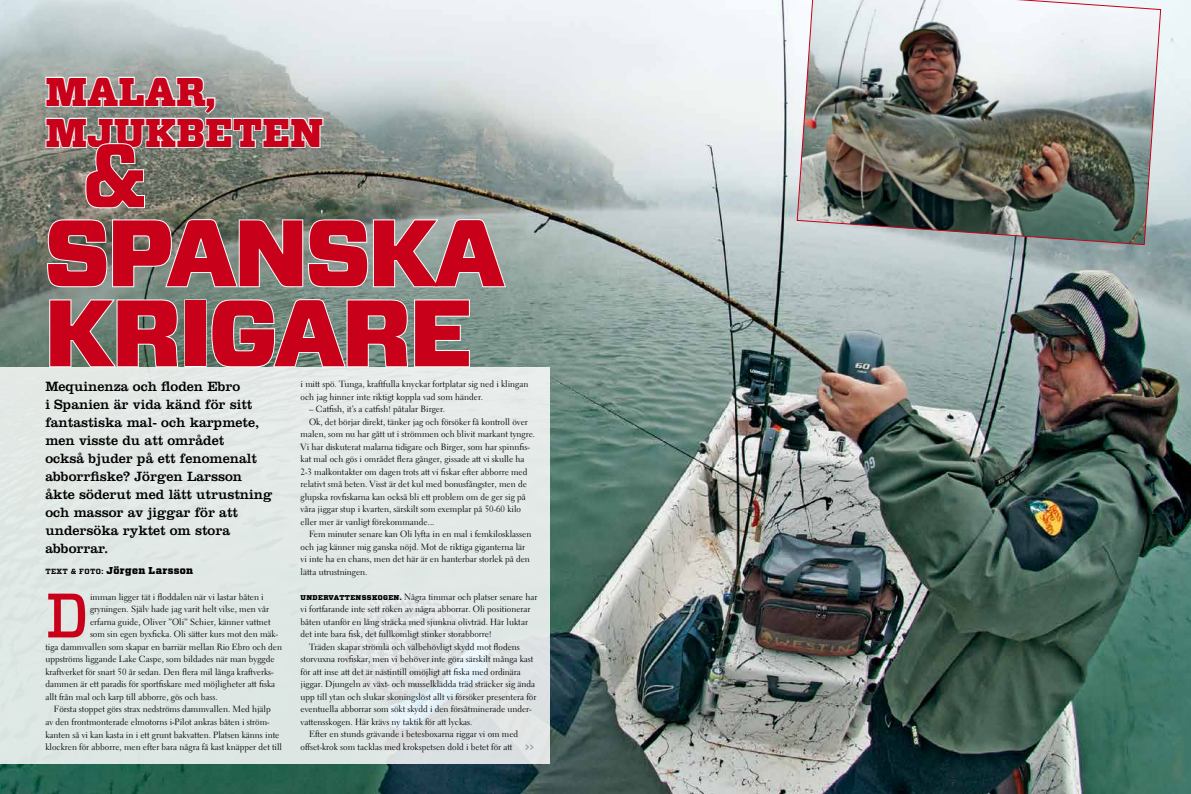
<style>
.page{position:relative;width:1191px;height:794px;background:#fff}
.page>*{position:absolute;margin:0;border:0;box-sizing:border-box;transform-origin:0 0}
.t1{font:900 94px/80px "Vitesse Sans";letter-spacing:-.04em;color:#c90019}
.t2{font:700 90px "Vitesse";color:#c90019}
.t3{font:500 62.6px "Vitesse";color:#c90019}
.t4{font:900 40px/41px "Vitesse";color:#c90019}
.t5{font:14px/18px "Clarendon";color:#000}
.t6{font:900 10px "Vitesse";color:#000}
.t7{font:9px/12.5px "Electra LH";color:#000}
.s1{font-weight:700;font-size:7.5px}
.s2{font-family:"Vitesse";font-weight:900;font-size:7px}
</style>
<div class="page">
<img style="left:0;top:0;width:1191px;height:794px">
<div style="left:0;top:367px;width:550px;height:397px;background:#e1e8e5"></div>
<svg style="left:46px;top:218px;width:461px;height:71px;background:#919c94"></svg>
<svg style="left:48px;top:298px;width:131px;height:70px;background:#809589"></svg>
<div style="left:184px;top:299px;width:23px;height:68px;border:2px solid #fff"></div>
<svg style="left:210px;top:298px;width:261px;height:70px;background:#869c93"></svg>
<svg style="left:44px;top:75px;width:280px;height:134px;background:#94978f"></svg>
<svg style="left:525px;top:744px;width:9px;height:6px"></svg>
<img style="left:796px;top:0;width:365px;height:245px">
<h3 class="t4" style="left:45px;top:72px;width:279px">MALAR,<br>MJUKBETEN</h3>
<h2 class="t2" style="left:81px;top:116px;width:70px">&amp;</h2>
<h1 class="t1" style="left:44px;top:215px;width:463px">SPANSKA<br>KRIGARE</h1>
<p class="t5" style="left:45px;top:377px;width:229px">Mequinenza och floden Ebro<br>i Spanien är vida känd för sitt fantastiska mal- och karpmete, men visste du att området<br>också bjuder på ett fenomenalt abborrfiske? Jörgen Larsson åkte söderut med lätt utrustning och massor av jiggar för att undersöka ryktet om stora abborrar.</p>
<p class="t6" style="left:45px;top:564px;width:149px"><span class="s1">TEXT &amp; FOTO:</span> JÖRGEN LARSSON</p>
<h3 class="t3" style="left:45px;top:574px;width:46px">D</h3>
<p class="t7" style="left:90px;top:590px;width:175px">imman ligger tät i floddalen när vi lastar båten i</p>
<p class="t7" style="left:90px;top:603px;width:180px">gryningen. Själv hade jag varit helt vilse, men vår</p>
<p class="t7" style="left:90px;top:615px;width:182px">erfarna guide, Oliver ”Oli” Schier, känner vattnet</p>
<p class="t7" style="left:90px;top:628px;width:190px">som sin egen byxficka. Oli sätter kurs mot den mäk-</p>
<p class="t7" style="left:45px;top:640px;width:238px">tiga dammvallen som skapar en barriär mellan Rio Ebro och den</p>
<p class="t7" style="left:45px;top:653px;width:231px">uppströms liggande Lake Caspe, som bildades när man byggde</p>
<p class="t7" style="left:45px;top:665px;width:230px">kraftverket för snart 50 år sedan. Den flera mil långa kraftverks-</p>
<p class="t7" style="left:45px;top:678px;width:231px">dammen är ett paradis för sportfiskare med möjligheter att fiska</p>
<p class="t7" style="left:45px;top:690px;width:174px">allt från mal och karp till abborre, gös och bass.</p>
<p class="t7" style="left:54px;top:703px;width:218px">Första stoppet görs strax nedströms dammvallen. Med hjälp</p>
<p class="t7" style="left:45px;top:715px;width:226px">av den frontmonterade elmotorns i-Pilot ankras båten i ström-</p>
<p class="t7" style="left:45px;top:728px;width:235px">kanten så vi kan kasta in i ett grunt bakvatten. Platsen känns inte</p>
<p class="t7" style="left:45px;top:740px;width:238px">klockren för abborre, men efter bara några få kast knäpper det till</p>
<p class="t7" style="left:300px;top:378px;width:229px">i mitt spö. Tunga, kraftfulla knyckar fortplatar sig ned i klingan och jag hinner inte riktigt koppla vad som händer.</p>
<p class="t7" style="left:309px;top:403px;width:137px">– Catfish, it’s a catfish! påtalar Birger.</p>
<p class="t7" style="left:309px;top:415px;width:220px">Ok, det börjar direkt, tänker jag och försöker få kontroll över</p>
<p class="t7" style="left:300px;top:428px;width:236px">malen, som nu har gått ut i strömmen och blivit markant tyngre.</p>
<p class="t7" style="left:300px;top:440px;width:231px">Vi har diskuterat malarna tidigare och Birger, som har spinnfis-</p>
<p class="t7" style="left:300px;top:453px;width:225px">kat mal och gös i området flera gånger, gissade att vi skulle ha</p>
<p class="t7" style="left:300px;top:465px;width:228px">2-3 malkontakter om dagen trots att vi fiskar efter abborre med</p>
<p class="t7" style="left:300px;top:478px;width:228px">relativt små beten. Visst är det kul med bonusfångster, men de</p>
<p class="t7" style="left:300px;top:490px;width:227px">glupska rovfiskarna kan också bli ett problem om de ger sig på</p>
<p class="t7" style="left:300px;top:503px;width:222px">våra jiggar stup i kvarten, särskilt som exemplar på 50-60 kilo</p>
<p class="t7" style="left:300px;top:515px;width:135px">eller mer är vanligt förekommande...</p>
<p class="t7" style="left:309px;top:528px;width:224px">Fem minuter senare kan Oli lyfta in en mal i femkilosklassen</p>
<p class="t7" style="left:300px;top:540px;width:226px">och jag känner mig ganska nöjd. Mot de riktiga giganterna lär</p>
<p class="t7" style="left:300px;top:553px;width:231px">vi inte ha en chans, men det här är en hanterbar storlek på den</p>
<p class="t7" style="left:300px;top:565px;width:68px">lätta utrustningen.</p>
<p class="t7" style="left:300px;top:590px;width:238px"><span class="s2">UNDERVATTENSSKOGEN.</span> Några timmar och platser senare har</p>
<p class="t7" style="left:300px;top:603px;width:231px">vi fortfarande inte sett röken av några abborrar. Oli positionerar</p>
<p class="t7" style="left:300px;top:615px;width:229px">båten utanför en lång sträcka med sjunkna olivträd. Här luktar</p>
<p class="t7" style="left:300px;top:628px;width:192px">det inte bara fisk, det fullkomligt stinker storabborre!</p>
<p class="t7" style="left:309px;top:640px;width:212px">Träden skapar strömlä och välbehövligt skydd mot flodens</p>
<p class="t7" style="left:300px;top:653px;width:234px">storvuxna rovfiskar, men vi behöver inte göra särskilt många kast</p>
<p class="t7" style="left:300px;top:665px;width:222px">för att inse att det är nästintill omöjligt att fiska med ordinära</p>
<p class="t7" style="left:300px;top:678px;width:236px">jiggar. Djungeln av växt- och musselklädda träd sträcker sig ända</p>
<p class="t7" style="left:300px;top:690px;width:237px">upp till ytan och slukar skoningslöst allt vi försöker presentera för</p>
<p class="t7" style="left:300px;top:703px;width:232px">eventuella abborrar som sökt skydd i den försåtminerade under-</p>
<p class="t7" style="left:300px;top:715px;width:173px">vattensskogen. Här krävs ny taktik för att lyckas.</p>
<p class="t7" style="left:309px;top:728px;width:211px">Efter en stunds grävande i betesboxarna riggar vi om med</p>
<p class="t7" style="left:300px;top:740px;width:213px">offset-krok som tacklas med krokspetsen dold i betet för att</p>
</div>
